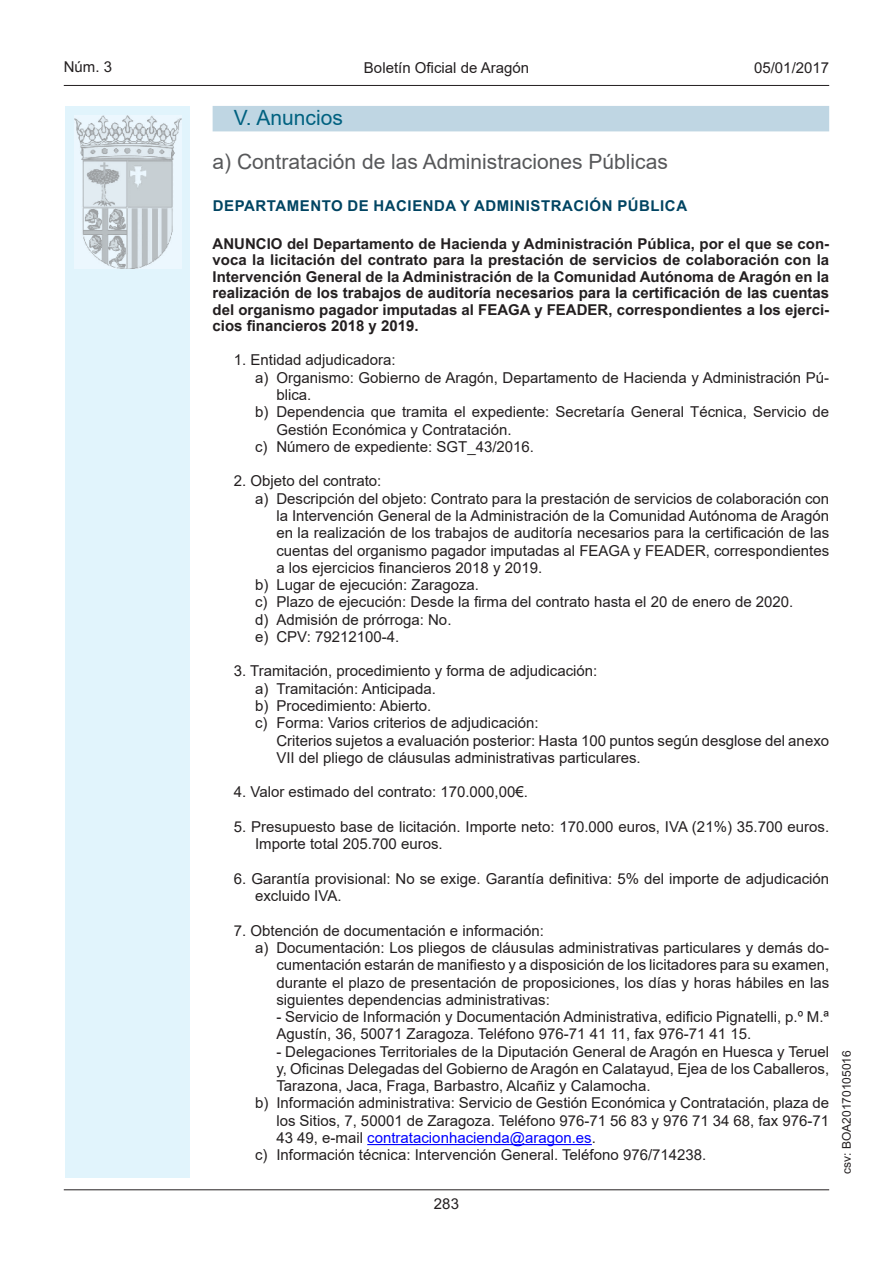
<style>
.page{position:relative;width:893px;height:1263px;background:#fff}
.page>*{position:absolute;margin:0;border:0;box-sizing:border-box;transform-origin:0 0}
.Sub_Seccion{font:21px "Arial";color:#57585a}
.Titulo_sec{font:21px "Arial";color:#006180}
.Sangrado_02{font:15px/17.2px "Arial";color:#231f20}
.Titulo_text{font:700 15px/16.5px "Arial";color:#231f20;text-align:justify}
.Sangrado_01{font:15px/17.2px "Arial";color:#231f20}
.inicio_de_parrafo{font:15px "Arial";color:#231f20}
.emisor_text{font:700 15px "Arial";letter-spacing:.035em;color:#004462}
.estilo_head-c{font:15px "Arial";color:#231f20}
.estilo_head-d{font:15px "Arial MT2";color:#231f20}
.estilo_head-i{font:15px "Arial MT2";color:#231f20}
.numero_pagina{font:15px "Arial MT2";color:#231f20}
.estilo_head-i-2{font:12px "Arial MT2";color:#231f20}
.s1{font-family:"Arial Bold MT2";font-weight:400}
.s2{color:#00f}
.s3{font-family:"Arial MT2"}
</style>
<div class="page">
<div style="left:65px;top:106px;width:125px;height:1072px;background:#e1f4fc"></div>
<img style="left:75px;top:115px;width:106px;height:153px">
<hr style="left:64px;top:85px;width:765px;height:1px;background:#231f20">
<hr style="left:64px;top:1189px;width:765px;height:1px;background:#231f20">
<div style="left:213px;top:106px;width:616px;height:25px;background:#bfd6e3"></div>
<hr style="left:367px;top:1144px;width:225px;height:1px;background:#00f">
<p class="estilo_head-i" style="left:64px;top:57px;width:50px">Núm. 3</p>
<p class="estilo_head-c" style="left:364px;top:57px;width:167px">Boletín Oficial de Aragón</p>
<p class="estilo_head-d" style="left:754px;top:57px;width:77px">05/01/2017</p>
<p class="Titulo_sec" style="left:234px;top:103px;width:110px">V. Anuncios</p>
<p class="Sub_Seccion" style="left:213px;top:147px;width:457px">a) Contratación de las Administraciones Públicas</p>
<p class="emisor_text" style="left:213px;top:195px;width:476px">DEPARTAMENTO DE HACIENDA Y ADMINISTRACIÓN PÚBLICA</p>
<p class="Titulo_text" style="left:213px;top:236px;width:618px">ANUNCIO del Departamento de Hacienda y Administración Pública, por el que se con&shy;voca la licitación del contrato para la prestación de servicios de colaboración con la Intervención General de la Administración de la Comunidad Autónoma de Aragón en la <span class="s1">realización de los trabajos de auditoría necesarios para la certificación de las cuentas </span>del organismo pagador imputadas al FEAGA y FEADER, correspondientes a los ejerci&shy;<span class="s1">cios financieros 2018 y 2019.</span></p>
<p class="inicio_de_parrafo" style="left:234px;top:350px;width:163px">1. Entidad adjudicadora:</p>
<p class="Sangrado_02" style="left:276px;top:369px;width:554px;text-indent:-21px">a) Organismo: Gobierno de Aragón, Departamento de Hacienda y Administración Pú&shy;blica.</p>
<p class="Sangrado_02" style="left:276px;top:403px;width:554px;text-indent:-21px">b) Dependencia que tramita el expediente: Secretaría General Técnica, Servicio de<br>Gestión Económica y Contratación.</p>
<p class="Sangrado_02" style="left:255px;top:438px;width:280px">c) Número de expediente: SGT_43/2016.</p>
<p class="inicio_de_parrafo" style="left:234px;top:471px;width:149px">2. Objeto del contrato:</p>
<p class="Sangrado_02" style="left:276px;top:490px;width:554px;text-align:justify;text-indent:-21px">a) Descripción del objeto: Contrato para la prestación de servicios de colaboración con la Intervención General de la Administración de la Comunidad Autónoma de Aragón en la realización de los trabajos de auditoría necesarios para la certificación de las cuentas del organismo pagador imputadas al FEAGA y FEADER, correspondientes a los ejercicios financieros 2018 y 2019.</p>
<p class="Sangrado_02" style="left:255px;top:576px;width:225px">b) Lugar de ejecución: Zaragoza.</p>
<p class="Sangrado_02" style="left:255px;top:593px;width:540px">c) Plazo de ejecución: Desde la firma del contrato hasta el 20 de enero de 2020.</p>
<p class="Sangrado_02" style="left:255px;top:611px;width:198px">d) Admisión de prórroga: No.</p>
<p class="Sangrado_02" style="left:255px;top:628px;width:146px">e) CPV: 79212100-4.</p>
<p class="inicio_de_parrafo" style="left:234px;top:661px;width:365px">3. Tramitación, procedimiento y forma de adjudicación:</p>
<p class="Sangrado_02" style="left:255px;top:680px;width:182px">a) Tramitación: Anticipada.</p>
<p class="Sangrado_02" style="left:255px;top:697px;width:178px">b) Procedimiento: Abierto.</p>
<p class="Sangrado_02" style="left:255px;top:714px;width:285px">c) Forma: Varios criterios de adjudicación:</p>
<p class="Sangrado_02" style="left:276px;top:732px;width:554px">Criterios sujetos a evaluación posterior: Hasta 100 puntos según desglose del anexo<br>VII del pliego de cláusulas administrativas particulares.</p>
<p class="inicio_de_parrafo" style="left:234px;top:782px;width:296px">4. Valor estimado del contrato: 170.000,00€.</p>
<p class="Sangrado_01" style="left:255px;top:818px;width:576px;text-indent:-21px">5. Presupuesto base de licitación. Importe neto: 170.000 euros, IVA (21%) 35.700 euros.<br>Importe total 205.700 euros.</p>
<p class="Sangrado_01" style="left:255px;top:870px;width:576px;text-indent:-21px">6. Garantía provisional: No se exige. Garantía definitiva: 5% del importe de adjudicación excluido IVA.</p>
<p class="inicio_de_parrafo" style="left:234px;top:920px;width:312px">7. Obtención de documentación e información:</p>
<p class="Sangrado_02" style="left:276px;top:939px;width:554px;text-align:justify;text-indent:-21px">a) Documentación: Los pliegos de cláusulas administrativas particulares y demás do&shy;cumentación estarán de manifiesto y a disposición de los licitadores para su examen, durante el plazo de presentación de proposiciones, los días y horas hábiles en las siguientes dependencias administrativas:</p>
<p class="Sangrado_02" style="left:276px;top:1008px;width:554px">- Servicio de Información y Documentación Administrativa, edificio Pignatelli, p.º M.ª<br>Agustín, 36, 50071 Zaragoza. Teléfono 976-71 41 11, fax 976-71 41 15.</p>
<p class="Sangrado_02" style="left:276px;top:1042px;width:554px;text-align:justify">- Delegaciones Territoriales de la Diputación General de Aragón en Huesca y Teruel y, Oficinas Delegadas del Gobierno de Aragón en Calatayud, Ejea de los Caballeros, Tarazona, Jaca, Fraga, Barbastro, Alcañiz y Calamocha.</p>
<p class="Sangrado_02" style="left:276px;top:1094px;width:554px;text-align:justify;text-indent:-21px">b) Información administrativa: Servicio de Gestión Económica y Contratación, plaza de los Sitios, 7, 50001 de Zaragoza. Teléfono 976-71 56 83 y 976 71 34 68, fax 976-71<br>43 49, e-mail <span class="s2">contratacionhacienda@aragon.es</span><span class="s3">.</span></p>
<p class="Sangrado_02" style="left:255px;top:1146px;width:453px">c) Información técnica: Intervención General. Teléfono 976/714238.</p>
<p class="numero_pagina" style="left:434px;top:1193px;width:27px">283</p>
<p class="estilo_head-i-2" style="left:838px;top:1174px;width:125px;rotate:-90deg">csv: BOA20170105016</p>
</div>
